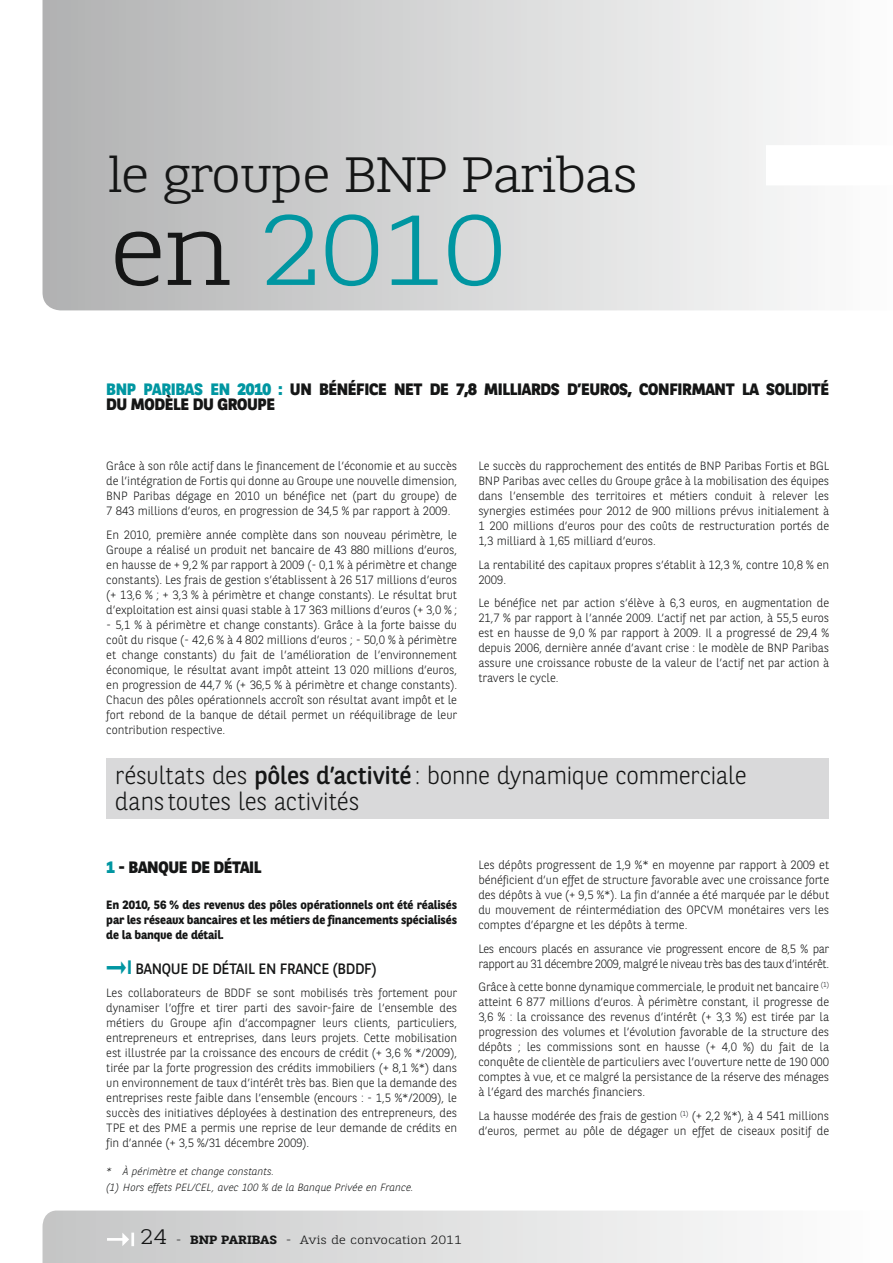
<style>
.page{position:relative;width:893px;height:1263px;background:#fff}
.page>*{position:absolute;margin:0;border:0;box-sizing:border-box;transform-origin:0 0}
.t1{font:300 99px "BNPP Slab Serif Expanded";letter-spacing:-.04em;color:#0096a1}
.t2{font:300 49.5px "BNPP Slab Serif Expanded";letter-spacing:-.04em;color:#151616}
.t3{font:300 24.75px/25.5px "BNPP Rounded";letter-spacing:-.015em;color:#151616}
.t4{font:800 16.5px/15px "BNPP Sans";letter-spacing:-.02em;color:#151616}
.t5{font:15px "BNPP Sans";letter-spacing:-.02em;color:#151616}
.t6{font:300 12px/15px "BNPP Sans";letter-spacing:-.01em;color:#151616;text-align:justify}
.t7{font:700 12px/15px "BNPP Sans";letter-spacing:-.01em;color:#151616;text-align:justify}
.t8{font:300 12px/15px "BNPP Sans";letter-spacing:-.03em;color:#151616}
.t9{font:300 12px "BNPP Slab Serif Expanded";color:#151616}
.t10{font:italic 300 10.5px/16px "BNPP Sans";color:#151616}
.s1{color:#151616}
.s2{color:#0096a1}
.s3{font-weight:400}
.s4{color:#0096a2}
.s5{font-size:21px}
.s6{font-weight:700}
</style>
<div class="page">
<svg style="left:43px;top:0;width:747px;height:310px"></svg>
<svg style="left:766px;top:64px;width:24px;height:202px"></svg>
<svg style="left:43px;top:1210px;width:694px;height:53px"></svg>
<div style="left:106px;top:758px;width:723px;height:61px;background:#d9d9da"></div>
<h2 class="t2" style="left:108px;top:155px;width:532px">le groupe BNP Paribas</h2>
<h1 class="t1" style="left:108px;top:211px;width:401px"><span class="s1">en</span> 2010</h1>
<h3 class="t4" style="left:106px;top:383px;width:724px"><span class="s2">BNP PARIBAS EN 2010 :</span> UN BÉNÉFICE NET DE 7,8 MILLIARDS D’EUROS, CONFIRMANT LA SOLIDITÉ<br>DU MODÈLE DU GROUPE</h3>
<p class="t6" style="left:106px;top:460px;width:352px">Grâce à son rôle actif dans le financement de l’économie et au succès de l’intégration de Fortis qui donne au Groupe une nouvelle dimension, BNP Paribas dégage en 2010 un bénéfice net (part du groupe) de 7 843 millions d’euros, en progression de 34,5 % par rapport à 2009.</p>
<p class="t6" style="left:106px;top:528px;width:352px">En 2010, première année complète dans son nouveau périmètre, le Groupe a réalisé un produit net bancaire de 43 880 millions d’euros, en hausse de + 9,2 % par rapport à 2009 (- 0,1 % à périmètre et change constants). Les frais de gestion s’établissent à 26 517 millions d’euros (+ 13,6 % ; + 3,3 % à périmètre et change constants). Le résultat brut d’exploitation est ainsi quasi stable à 17 363 millions d’euros (+ 3,0 % ;</p>
<p class="t6" style="left:106px;top:618px;width:352px">- 5,1 % à périmètre et change constants). Grâce à la forte baisse du coût du risque (- 42,6 % à 4 802 millions d’euros ; - 50,0 % à périmètre et change constants) du fait de l’amélioration de l’environnement économique, le résultat avant impôt atteint 13 020 millions d’euros, en progression de 44,7 % (+ 36,5 % à périmètre et change constants).<br>Chacun des pôles opérationnels accroît son résultat avant impôt et le fort rebond de la banque de détail permet un rééquilibrage de leur contribution respective.</p>
<p class="t6" style="left:478px;top:460px;width:352px">Le succès du rapprochement des entités de BNP Paribas Fortis et BGL BNP Paribas avec celles du Groupe grâce à la mobilisation des équipes dans l’ensemble des territoires et métiers conduit à relever les synergies estimées pour 2012 de 900 millions prévus initialement à 1 200 millions d’euros pour des coûts de restructuration portés de 1,3 milliard à 1,65 milliard d’euros.</p>
<p class="t6" style="left:478px;top:558px;width:352px">La rentabilité des capitaux propres s’établit à 12,3 %, contre 10,8 % en<br>2009.</p>
<p class="t6" style="left:478px;top:597px;width:352px">Le bénéfice net par action s’élève à 6,3 euros, en augmentation de 21,7 % par rapport à l’année 2009. L’actif net par action, à 55,5 euros est en hausse de 9,0 % par rapport à 2009. Il a progressé de 29,4 % depuis 2006, dernière année d’avant crise : le modèle de BNP Paribas assure une croissance robuste de la valeur de l’actif net par action à travers le cycle.</p>
<h3 class="t3" style="left:115px;top:765px;width:634px">résultats des <span class="s3">pôles d’activité</span> : bonne dynamique commerciale dans toutes les activités</h3>
<h3 class="t4" style="left:106px;top:861px;width:157px"><span class="s2">1</span> - BANQUE DE DÉTAIL</h3>
<p class="t7" style="left:106px;top:898px;width:352px">En 2010, 56 % des revenus des pôles opérationnels ont été réalisés par les réseaux bancaires et les métiers de financements spécialisés de la banque de détail.</p>
<p class="t5" style="left:106px;top:963px;width:272px"><span class="s4">➞❙</span> BANQUE DE DÉTAIL EN FRANCE (BDDF)</p>
<p class="t6" style="left:106px;top:987px;width:352px">Les collaborateurs de BDDF se sont mobilisés très fortement pour dynamiser l’offre et tirer parti des savoir-faire de l’ensemble des métiers du Groupe afin d’accompagner leurs clients, particuliers, entrepreneurs et entreprises, dans leurs projets. Cette mobilisation est illustrée par la croissance des encours de crédit (+ 3,6 % */2009), tirée par la forte progression des crédits immobiliers (+ 8,1 %*) dans un environnement de taux d’intérêt très bas. Bien que la demande des entreprises reste faible dans l’ensemble (encours : - 1,5 %*/2009), le succès des initiatives déployées à destination des entrepreneurs, des TPE et des PME a permis une reprise de leur demande de crédits en fin d’année (+ 3,5 %/31 décembre 2009).</p>
<p class="t10" style="left:106px;top:1164px;width:309px">* À périmètre et change constants.<br>(1) Hors effets PEL/CEL, avec 100 % de la Banque Privée en France.</p>
<p class="t9" style="left:140px;top:1235px;width:324px"><span class="s5">24</span> - <span class="s6">BNP PARIBAS</span> - Avis de convocation 2011</p>
<p class="t6" style="left:478px;top:858px;width:352px">Les dépôts progressent de 1,9 %* en moyenne par rapport à 2009 et bénéficient d’un effet de structure favorable avec une croissance forte des dépôts à vue (+ 9,5 %*). La fin d’année a été marquée par le début du mouvement de réintermédiation des OPCVM monétaires vers les comptes d’épargne et les dépôts à terme.</p>
<p class="t8" style="left:478px;top:942px;width:352px">Les encours placés en assurance vie progressent encore de 8,5 % par rapport au 31 décembre 2009, malgré le niveau très bas des taux d’intérêt.</p>
<p class="t6" style="left:478px;top:980px;width:352px">Grâce à cette bonne dynamique commerciale, le produit net bancaire <sup>(1) </sup>atteint 6 877 millions d’euros. À périmètre constant, il progresse de 3,6 % : la croissance des revenus d’intérêt (+ 3,3 %) est tirée par la progression des volumes et l’évolution favorable de la structure des dépôts ; les commissions sont en hausse (+ 4,0 %) du fait de la conquête de clientèle de particuliers avec l’ouverture nette de 190 000 comptes à vue, et ce malgré la persistance de la réserve des ménages à l’égard des marchés financiers.</p>
<p class="t6" style="left:478px;top:1109px;width:352px">La hausse modérée des frais de gestion <sup>(1)</sup> (+ 2,2 %*), à 4 541 millions d’euros, permet au pôle de dégager un effet de ciseaux positif de</p>
</div>
